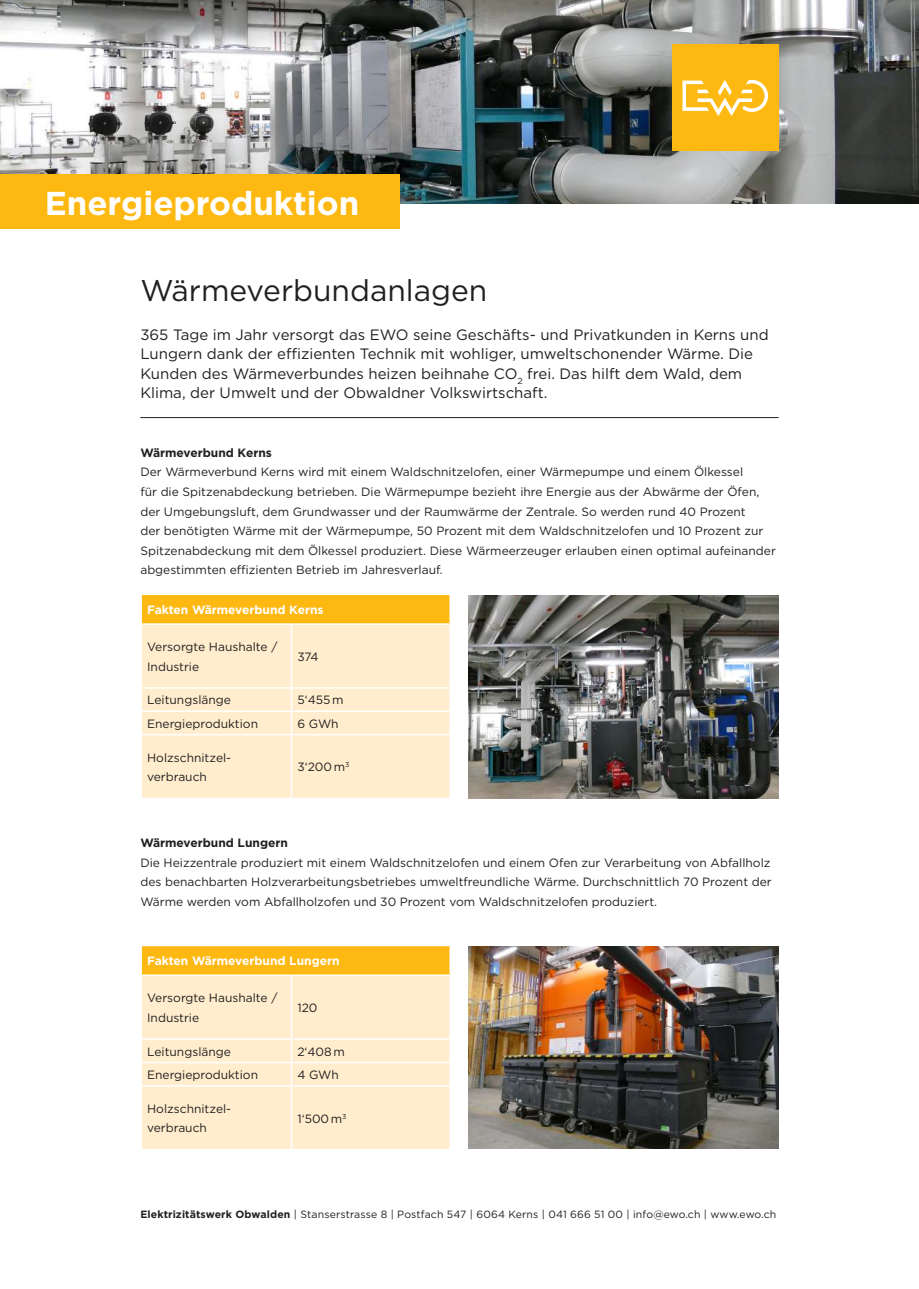
<style>
.page{position:relative;width:919px;height:1289px;background:#fff}
.page>*{position:absolute;margin:0;border:0;box-sizing:border-box;transform-origin:0 0}
.t1{font:700 33px "Gotham";color:#fff}
.t2{font:30px "Gotham";color:#221f1f}
.t3{font:15px/19.5px "Gotham";color:#221f1f}
.t4{font:12px/19.5px "Gotham";color:#221f1f}
.t5{font:700 12px "Gotham";color:#fff}
.t6{font:700 12px "Gotham";color:#221f1f}
.t7{font:10.5px "Gotham";letter-spacing:.01em;color:#221f1f}
.s1{font-weight:700}
</style>
<div class="page">
<img style="left:0;top:0;width:918px;height:203px">
<div style="left:0;top:175px;width:400px;height:54px;background:#fdb812"></div>
<div style="left:672px;top:45px;width:106px;height:106px;background:#fdb812"></div>
<svg style="left:682px;top:80px;width:86px;height:36px"></svg>
<hr style="left:140px;top:417px;width:638px;height:1px;background:#221f1f">
<div style="left:141px;top:594px;width:309px;height:30px;background:#fdb812"></div>
<div style="left:142px;top:625px;width:307px;height:172px;background:#ffedce"></div>
<hr style="left:140px;top:593px;width:151px;height:2px;background:#fff">
<hr style="left:140px;top:595px;width:2px;height:28px;background:#fff">
<hr style="left:291px;top:593px;width:160px;height:2px;background:#fff">
<hr style="left:449px;top:595px;width:2px;height:28px;background:#fff">
<hr style="left:140px;top:623px;width:151px;height:2px;background:#fff">
<hr style="left:291px;top:623px;width:160px;height:2px;background:#fff">
<hr style="left:291px;top:625px;width:1px;height:62px;background:#fff">
<hr style="left:140px;top:687px;width:151px;height:1px;background:#fff">
<hr style="left:291px;top:687px;width:160px;height:1px;background:#fff">
<hr style="left:140px;top:710px;width:151px;height:2px;background:#fff">
<hr style="left:291px;top:710px;width:160px;height:2px;background:#fff">
<svg style="left:291px;top:688px;width:1px;height:46px"></svg>
<hr style="left:140px;top:734px;width:151px;height:1px;background:#fff">
<hr style="left:291px;top:734px;width:160px;height:1px;background:#fff">
<hr style="left:291px;top:735px;width:1px;height:62px;background:#fff">
<img style="left:468px;top:595px;width:310px;height:203px">
<div style="left:141px;top:945px;width:309px;height:30px;background:#fdb812"></div>
<div style="left:142px;top:976px;width:307px;height:172px;background:#ffedce"></div>
<hr style="left:140px;top:944px;width:151px;height:2px;background:#fff">
<hr style="left:140px;top:946px;width:2px;height:28px;background:#fff">
<hr style="left:291px;top:944px;width:160px;height:2px;background:#fff">
<hr style="left:449px;top:946px;width:2px;height:28px;background:#fff">
<hr style="left:140px;top:974px;width:151px;height:2px;background:#fff">
<hr style="left:291px;top:974px;width:160px;height:2px;background:#fff">
<hr style="left:291px;top:976px;width:1px;height:62px;background:#fff">
<hr style="left:140px;top:1038px;width:151px;height:1px;background:#fff">
<hr style="left:291px;top:1038px;width:160px;height:1px;background:#fff">
<hr style="left:140px;top:1061px;width:151px;height:2px;background:#fff">
<hr style="left:291px;top:1061px;width:160px;height:2px;background:#fff">
<svg style="left:291px;top:1039px;width:1px;height:46px"></svg>
<hr style="left:140px;top:1085px;width:151px;height:1px;background:#fff">
<hr style="left:291px;top:1085px;width:160px;height:1px;background:#fff">
<hr style="left:291px;top:1086px;width:1px;height:62px;background:#fff">
<img style="left:468px;top:946px;width:310px;height:202px">
<h1 class="t1" style="left:45px;top:189px;width:316px">Energieproduktion</h1>
<h2 class="t2" style="left:140px;top:275px;width:348px">Wärmeverbundanlagen</h2>
<p class="t3" style="left:140px;top:325px;width:629px">365 Tage im Jahr versorgt das EWO seine Geschäfts- und Privatkunden in Kerns und Lungern dank der effizienten Technik mit wohliger, umweltschonender Wärme. Die Kunden des Wärmeverbundes heizen beihnahe CO<sub>2</sub> frei. Das hilft dem Wald, dem Klima, der Umwelt und der Obwaldner Volkswirtschaft.</p>
<p class="t6" style="left:140px;top:447px;width:133px">Wärmeverbund Kerns</p>
<p class="t4" style="left:140px;top:463px;width:637px">Der Wärmeverbund Kerns wird mit einem Waldschnitzelofen, einer Wärmepumpe und einem Ölkessel<br>für die Spitzenabdeckung betrieben. Die Wärmepumpe bezieht ihre Energie aus der Abwärme der Öfen, der Umgebungsluft, dem Grundwasser und der Raumwärme der Zentrale. So werden rund 40 Prozent<br>der benötigten Wärme mit der Wärmepumpe, 50 Prozent mit dem Waldschnitzelofen und 10 Prozent zur Spitzenabdeckung mit dem Ölkessel produziert. Diese Wärmeerzeuger erlauben einen optimal aufeinander abgestimmten effizienten Betrieb im Jahresverlauf.</p>
<p class="t5" style="left:147px;top:604px;width:178px">Fakten Wärmeverbund Kerns</p>
<p class="t4" style="left:147px;top:637px;width:132px">Versorgte Haushalte /<br>Industrie</p>
<p class="t4" style="left:297px;top:647px;width:23px">374</p>
<p class="t4" style="left:147px;top:690px;width:85px">Leitungslänge</p>
<p class="t4" style="left:297px;top:690px;width:47px">5‘455 m</p>
<p class="t4" style="left:147px;top:714px;width:112px">Energieproduktion</p>
<p class="t4" style="left:297px;top:714px;width:43px">6 GWh</p>
<p class="t4" style="left:147px;top:748px;width:85px">Holzschnitzel&shy;verbrauch</p>
<p class="t4" style="left:297px;top:757px;width:53px">3‘200 m<sup>3</sup></p>
<p class="t6" style="left:140px;top:837px;width:149px">Wärmeverbund Lungern</p>
<p class="t4" style="left:140px;top:853px;width:632px;text-align:justify">Die Heizzentrale produziert mit einem Waldschnitzelofen und einem Ofen zur Verarbeitung von Abfallholz des benachbarten Holzverarbeitungsbetriebes umweltfreundliche Wärme. Durchschnittlich 70 Prozent der Wärme werden vom Abfallholzofen und 30 Prozent vom Waldschnitzelofen produziert.</p>
<p class="t5" style="left:147px;top:955px;width:194px">Fakten Wärmeverbund Lungern</p>
<p class="t4" style="left:147px;top:988px;width:132px">Versorgte Haushalte /<br>Industrie</p>
<p class="t4" style="left:297px;top:998px;width:22px">120</p>
<p class="t4" style="left:147px;top:1041px;width:85px">Leitungslänge</p>
<p class="t4" style="left:297px;top:1041px;width:49px">2‘408 m</p>
<p class="t4" style="left:147px;top:1065px;width:112px">Energieproduktion</p>
<p class="t4" style="left:297px;top:1065px;width:43px">4 GWh</p>
<p class="t4" style="left:147px;top:1099px;width:85px">Holzschnitzel&shy;verbrauch</p>
<p class="t4" style="left:297px;top:1108px;width:51px">1‘500 m<sup>3</sup></p>
<p class="t7" style="left:140px;top:1209px;width:637px"><span class="s1">Elektrizitätswerk Obwalden</span> | Stanserstrasse 8 | Postfach 547 | 6064 Kerns | 041 666 51 00 | info@ewo.ch | www.ewo.ch</p>
</div>
